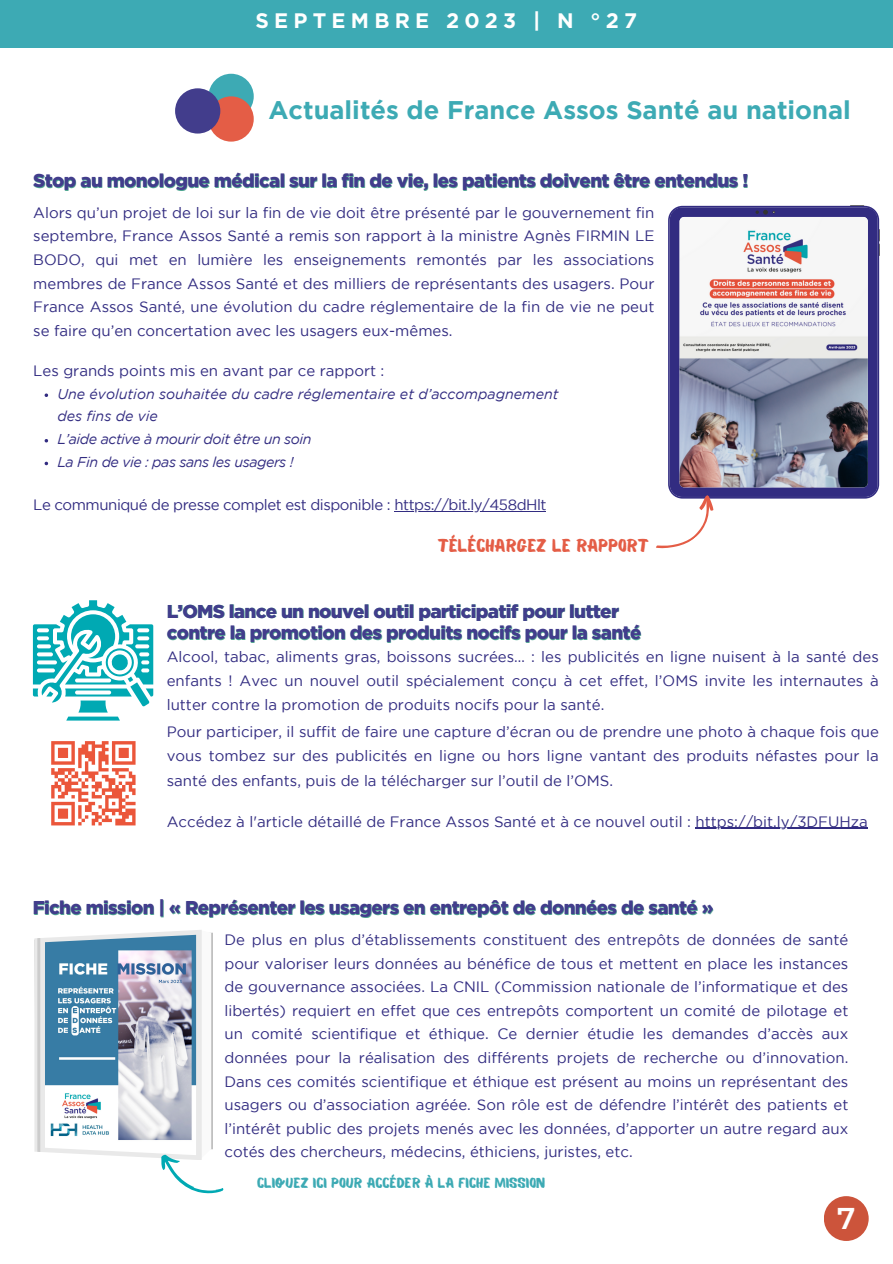
<style>
.page{position:relative;width:893px;height:1264px;background:#fff}
.page>*{position:absolute;margin:0;border:0;box-sizing:border-box;transform-origin:0 0}
.t1{font:600 30px "Montserrat";color:#fff}
.t2{font:700 25.5px "Gotham";color:#3daab4}
.t3{font:700 21px "Gotham";letter-spacing:.25em;color:#fff}
.t4{font:900 18.6px "Gotham";letter-spacing:-.03em;color:#423d8c}
.t5{font:18px "Balmy";color:#e45d46}
.t6{font:15px/23.5px "Gotham";color:#322c81;text-align:justify}
.t7{font:15px "Gotham";letter-spacing:-.03em;color:#322c81}
.t8{font:italic 14.25px/22.8px "Gotham";color:#322c81}
.t9{font:italic 14.25px "Gotham";letter-spacing:-.03em;color:#322c81}
.t10{font:14.25px "Balmy";color:#3daab4}
</style>
<div class="page">
<div style="left:0;top:0;width:892px;height:47px;background:#3daab4"></div>
<div style="left:208px;top:74px;width:46px;height:45px;background:#3daab4;border-radius:50%"></div>
<div style="left:208px;top:96px;width:46px;height:46px;background:#e45d46;border-radius:50%"></div>
<div style="left:175px;top:88px;width:45px;height:46px;background:#423d8c;border-radius:50%"></div>
<svg style="left:34px;top:930px;width:190px;height:264px"></svg>
<div style="left:823px;top:1196px;width:45px;height:44px;background:#cc543b;border-radius:50%"></div>
<svg style="left:668px;top:206px;width:211px;height:292px;background:#3d3787"></svg>
<img style="left:679px;top:217px;width:188px;height:270px;border-radius:5px">
<svg style="left:755px;top:210px;width:20px;height:5px"></svg>
<svg style="left:879px;top:229px;width:1px;height:27px"></svg>
<svg style="left:849px;top:205px;width:15px;height:1px"></svg>
<svg style="left:656px;top:494px;width:67px;height:55px"></svg>
<svg style="left:45px;top:393px;width:3px;height:4px"></svg>
<hr style="left:394px;top:510px;width:152px;height:1px;background:#322c81">
<svg style="left:33px;top:600px;width:120px;height:120px"></svg>
<svg style="left:51px;top:741px;width:84px;height:84px"></svg>
<hr style="left:115px;top:822px;width:20px;height:3px;background:#eb563a">
<hr style="left:695px;top:827px;width:172px;height:2px;background:#322c81">
<p class="t3" style="left:255px;top:9px;width:383px">SEPTEMBRE 2023 | N °27</p>
<p class="t2" style="left:268px;top:100px;width:584px">Actualités de France Assos Santé au national</p>
<p class="t4" style="left:33px;top:170px;width:716px">Stop au monologue médical sur la fin de vie, les patients doivent être entendus !</p>
<p class="t6" style="left:33px;top:202px;width:622px">Alors qu’un projet de loi sur la fin de vie doit être présenté par le gouvernement fin septembre, France Assos Santé a remis son rapport à la ministre Agnès FIRMIN LE BODO, qui met en lumière les enseignements remontés par les associations membres de France Assos Santé et des milliers de représentants des usagers. Pour France Assos Santé, une évolution du cadre réglementaire de la fin de vie ne peut se faire qu’en concertation avec les usagers eux-mêmes.</p>
<p class="t6" style="left:33px;top:360px;width:353px">Les grands points mis en avant par ce rapport :</p>
<p class="t8" style="left:57px;top:383px;width:502px">Une évolution souhaitée du cadre réglementaire et d’accompagnement des fins de vie</p>
<p class="t9" style="left:57px;top:434px;width:256px">L’aide active à mourir doit être un soin</p>
<p class="t9" style="left:57px;top:456px;width:238px">La Fin de vie : pas sans les usagers !</p>
<p class="t7" style="left:33px;top:499px;width:515px">Le communiqué de presse complet est disponible : https://bit.ly/458dHlt</p>
<p class="t5" style="left:437px;top:538px;width:213px">TÉLÉCHARGEZ LE RAPPORT</p>
<p class="t4" style="left:167px;top:600px;width:453px">L’OMS lance un nouvel outil participatif pour lutter</p>
<p class="t4" style="left:167px;top:621px;width:476px">contre la promotion des produits nocifs pour la santé</p>
<p class="t6" style="left:167px;top:645px;width:713px;line-height:24.3px">Alcool, tabac, aliments gras, boissons sucrées… : les publicités en ligne nuisent à la santé des enfants ! Avec un nouvel outil spécialement conçu à cet effet, l’OMS invite les internautes à lutter contre la promotion de produits nocifs pour la santé.</p>
<p class="t6" style="left:167px;top:720px;width:713px;line-height:24.3px">Pour participer, il suffit de faire une capture d’écran ou de prendre une photo à chaque fois que vous tombez sur des publicités en ligne ou hors ligne vantant des produits néfastes pour la santé des enfants, puis de la télécharger sur l’outil de l’OMS.</p>
<p class="t6" style="left:167px;top:810px;width:702px">Accédez à l'article détaillé de France Assos Santé et à ce nouvel outil : https://bit.ly/3DFUHza</p>
<p class="t4" style="left:33px;top:896px;width:682px">Fiche mission | « Représenter les usagers en entrepôt de données de santé »</p>
<p class="t6" style="left:224px;top:928px;width:625px">De plus en plus d’établissements constituent des entrepôts de données de santé pour valoriser leurs données au bénéfice de tous et mettent en place les instances de gouvernance associées. La CNIL (Commission nationale de l’informatique et des libertés) requiert en effet que ces entrepôts comportent un comité de pilotage et un comité scientifique et éthique. Ce dernier étudie les demandes d’accès aux données pour la réalisation des différents projets de recherche ou d’innovation.<br>Dans ces comités scientifique et éthique est présent au moins un représentant des usagers ou d’association agréée. Son rôle est de défendre l’intérêt des patients et l’intérêt public des projets menés avec les données, d’apporter un autre regard aux cotés des chercheurs, médecins, éthiciens, juristes, etc.</p>
<p class="t10" style="left:257px;top:1176px;width:289px">CLIQUEZ ICI POUR ACCÉDER À LA FICHE MISSION</p>
<p class="t1" style="left:837px;top:1200px;width:20px">7</p>
</div>
